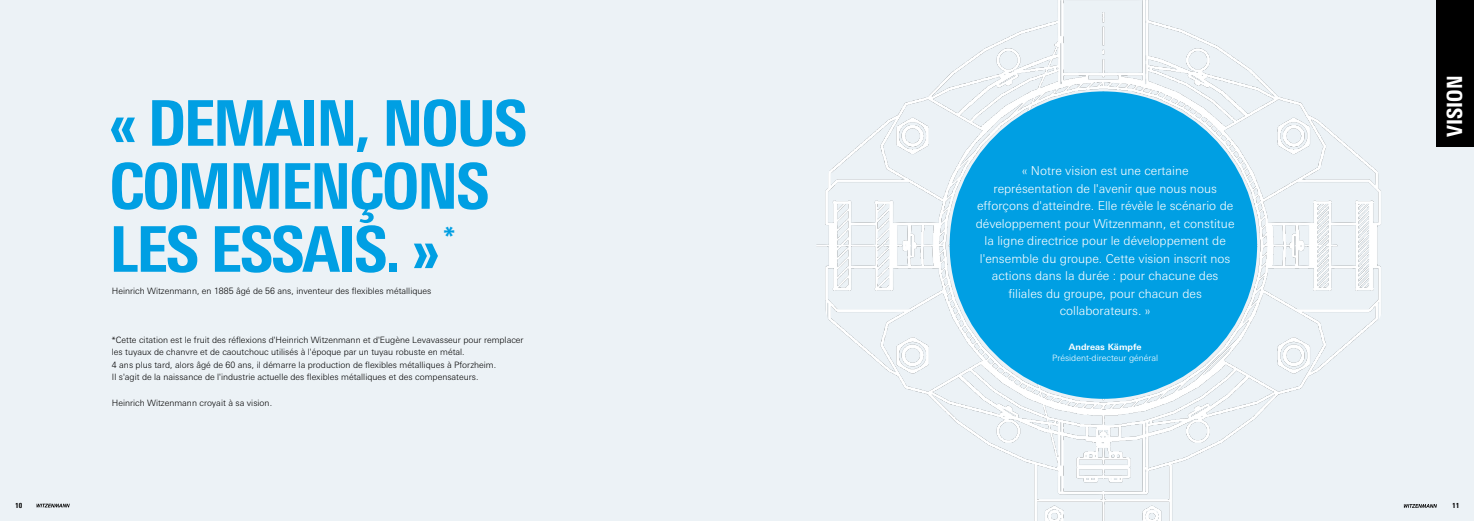
<style>
.page{position:relative;width:1474px;height:521px;background:#fff}
.page>*{position:absolute;margin:0;border:0;box-sizing:border-box;transform-origin:0 0}
.t1{font:800 condensed 63px/63px "Univers Next Pro";letter-spacing:-.035em;color:#009fe3}
.t2{font:800 condensed 26.25px "Univers Next Pro";color:#009fe3}
.t3{font:800 condensed 21px "Univers Next Pro";color:#fff}
.t4{font:300 12.25px/17.5px "Univers Next Pro";color:#fff;text-align:center}
.t5{font:300 8.75px/12.2px "Univers Next Pro";color:#000}
.t6{font:300 8.75px "Univers Next Pro";color:#fff}
.t7{font:700 8.75px "Univers Next Pro";color:#fff}
.t8{font:800 condensed 7px "Univers Next Pro";color:#000}
</style>
<div class="page">
<div style="left:0;top:0;width:1473px;height:521px;background:#ecf2f6"></div>
<img style="left:816px;top:0;width:565px;height:521px">
<div style="left:949px;top:91px;width:308px;height:308px;background:#009fe3;border-radius:50%"></div>
<div style="left:1436px;top:0;width:37px;height:146px;background:#000"></div>
<svg style="left:1403px;top:504px;width:33px;height:4px"></svg>
<svg style="left:37px;top:504px;width:33px;height:3px"></svg>
<h1 class="t1" style="left:109px;top:91px;width:419px">« DEMAIN, NOUS<br>COMMENÇONS<br>LES ESSAIS. »</h1>
<h2 class="t2" style="left:443px;top:220px;width:13px">*</h2>
<p class="t5" style="left:112px;top:285px;width:321px">Heinrich Witzenmann, en 1885 âgé de 56 ans, inventeur des flexibles métalliques</p>
<p class="t5" style="left:112px;top:334px;width:413px">*Cette citation est le fruit des réflexions d'Heinrich Witzenmann et d'Eugène Levavasseur pour remplacer les tuyaux de chanvre et de caoutchouc utilisés à l'époque par un tuyau robuste en métal.<br>4 ans plus tard, alors âgé de 60 ans, il démarre la production de flexibles métalliques à Pforzheim.<br>Il s'agit de la naissance de l'industrie actuelle des flexibles métalliques et des compensateurs.</p>
<p class="t5" style="left:112px;top:397px;width:162px">Heinrich Witzenmann croyait à sa vision.</p>
<p class="t4" style="left:975px;top:162px;width:260px">« Notre vision est une certaine<br>représentation de l'avenir que nous nous efforçons d'atteindre. Elle révèle le scénario de développement pour Witzenmann, et constitue la ligne directrice pour le développement de l'ensemble du groupe. Cette vision inscrit nos actions dans la durée : pour chacune des<br>fi liales du groupe, pour chacun des collaborateurs. »</p>
<p class="t7" style="left:1068px;top:342px;width:74px">Andreas Kämpfe</p>
<p class="t6" style="left:1052px;top:353px;width:108px">Président-directeur général</p>
<h3 class="t3" style="left:1441px;top:137px;width:63px;rotate:-90deg">VISION</h3>
<p class="t8" style="left:15px;top:501px;width:8px">10</p>
<p class="t8" style="left:1452px;top:501px;width:8px">11</p>
</div>
